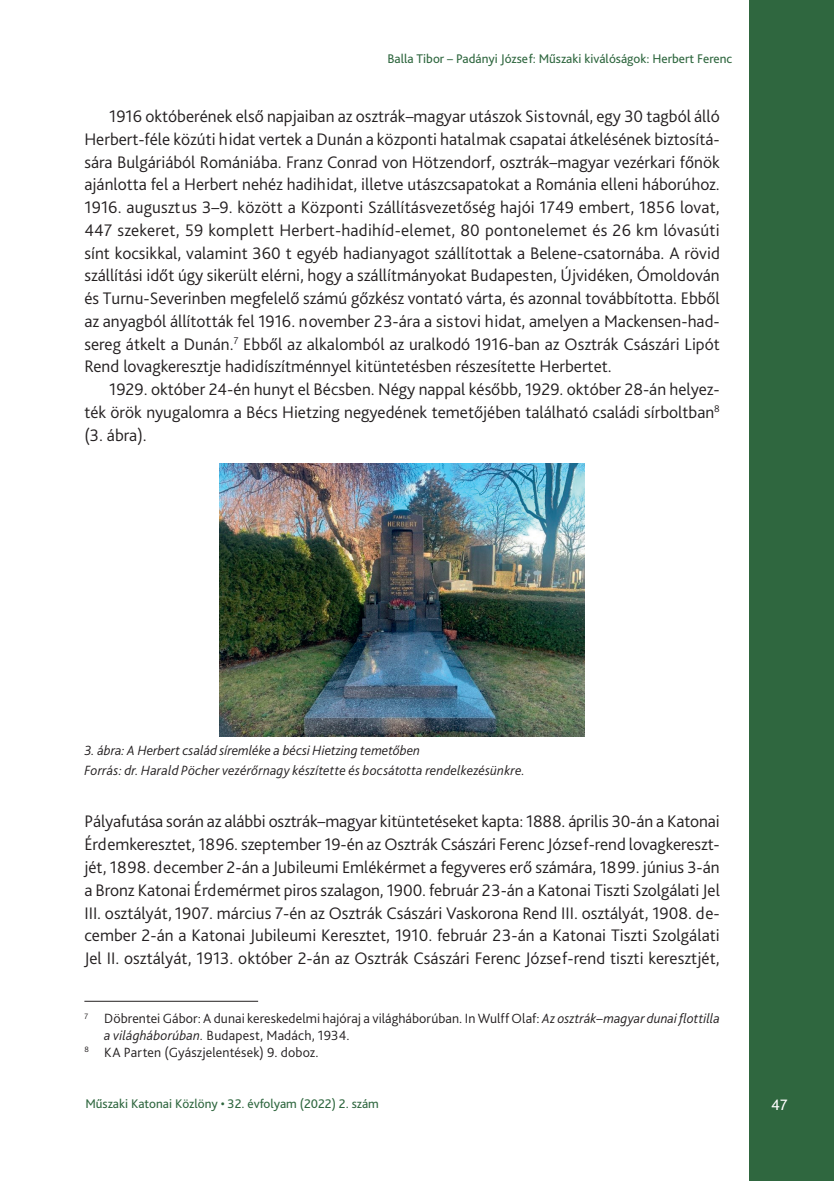
<style>
.page{position:relative;width:834px;height:1181px;background:#fff}
.page>*{position:absolute;margin:0;border:0;box-sizing:border-box;transform-origin:0 0}
.Szöveg{font:300 17.5px/22.8px "Bliss Pro";color:#231f20;text-align:justify}
.Szöveg_1st{font:300 17.5px/22.8px "Bliss Pro";letter-spacing:.005em;color:#231f20;text-align:justify}
.t1{font:15.75px "Bliss Pro";color:#fff}
.Lábjegyzet{font:300 14px/16.8px "Bliss Pro";letter-spacing:.005em;color:#231f20}
.ábra_forrás{font:italic 300 14px "Bliss Pro";letter-spacing:.015em;color:#231f20}
.Ábra_címe{font:italic 300 14px "Bliss Pro";color:#231f20}
.t2{font:13.12px "Bliss Pro";color:#2f673f}
.s1{font-style:italic}
</style>
<div class="page">
<div style="left:749px;top:0;width:84px;height:1181px;background:#2f673f"></div>
<img style="left:220px;top:464px;width:364px;height:273px">
<hr style="left:84px;top:1001px;width:174px;height:1px;background:#231f20">
<p class="t2" style="left:387px;top:50px;width:346px">Balla Tibor – Padányi József: Műszaki kiválóságok: Herbert Ferenc</p>
<p class="Szöveg" style="left:84px;top:104px;width:637px;text-indent:25px">1916 októberének első napjaiban az osztrák–magyar utászok Sistovnál, egy 30 tagból álló Herbert-féle közúti hidat vertek a Dunán a központi hatalmak csapatai átkelésének biztosítá&shy;sára Bulgáriából Romániába. Franz Conrad von Hötzendorf, osztrák–magyar vezérkari főnök ajánlotta fel a Herbert nehéz hadihidat, illetve utászcsapatokat a Románia elleni háborúhoz.<br>1916. augusztus 3–9. között a Központi Szállításvezetőség hajói 1749 embert, 1856 lovat, 447 szekeret, 59 komplett Herbert-hadihíd-elemet, 80 pontonelemet és -26 km lóvasúti sínt kocsikkal, valamint 360 t egyéb hadianyagot szállítottak a Belene-csatornába. A rövid szállítási időt úgy sikerült elérni, hogy a szállítmányokat Budapesten, Újvidéken, Ómoldován és Turnu-Severinben megfelelő számú gőzkész vontató várta, és azonnal továbbította. Ebből az anyagból állították fel 1916. november 23-ára a sistovi hidat, amelyen a Mackensen-had&shy;sereg átkelt a Dunán.<sup>7</sup> Ebből az alkalomból az uralkodó 1916-ban az Osztrák Császári Lipót Rend lovagkeresztje hadidíszítménnyel kitüntetésben részesítette Herbertet.</p>
<p class="Szöveg" style="left:84px;top:377px;width:636px;text-indent:25px">1929. október 24-én hunyt el Bécsben. Négy nappal később, 1929. október 28-án helyez&shy;ték örök nyugalomra a Bécs Hietzing negyedének temetőjében található családi sírboltban<sup>8 </sup>(3. ábra).</p>
<p class="Ábra_címe" style="left:84px;top:742px;width:337px">3. ábra: A Herbert család síremléke a bécsi Hietzing temetőben</p>
<p class="ábra_forrás" style="left:84px;top:761px;width:442px">Forrás: dr. Harald Pöcher vezérőrnagy készítette és bocsátotta rendelkezésünkre.</p>
<p class="Szöveg_1st" style="left:84px;top:810px;width:637px">Pályafutása során az alábbi osztrák–magyar kitüntetéseket kapta: 1888. április 30-án a Katonai Érdemkeresztet, 1896. szeptember 19-én az Osztrák Császári Ferenc József-rend lovagkereszt&shy;jét, 1898. december 2-án a Jubileumi Emlékérmet a fegyveres erő számára, 1899. június 3-án a Bronz Katonai Érdemérmet piros szalagon, 1900. február 23-án a Katonai Tiszti Szolgálati Jel III. osztályát, 1907. március 7-én az Osztrák Császári Vaskorona Rend III. osztályát, 1908. de&shy;cember 2-án a Katonai Jubileumi Keresztet, 1910. február 23-án a Katonai Tiszti Szolgálati Jel II. osztályát, 1913. október 2-án az Osztrák Császári Ferenc József-rend tiszti keresztjét,</p>
<p class="Lábjegyzet" style="left:104px;top:1010px;width:617px;text-indent:-20px"><sup>7</sup> Döbrentei Gábor: A dunai kereskedelmi hajóraj a világháborúban. In Wulff Olaf: <span class="s1">Az osztrák–magyar dunai flottilla a világháborúban.</span> Budapest, Madách, 1934.</p>
<p class="Lábjegyzet" style="left:84px;top:1043px;width:236px"><sup>8</sup> KA Parten (Gyászjelentések) 9. doboz.</p>
<p class="t2" style="left:85px;top:1095px;width:295px">Műszaki Katonai Közlöny • 32. évfolyam (2022) 2. szám</p>
<p class="t1" style="left:771px;top:1095px;width:18px">47</p>
</div>
